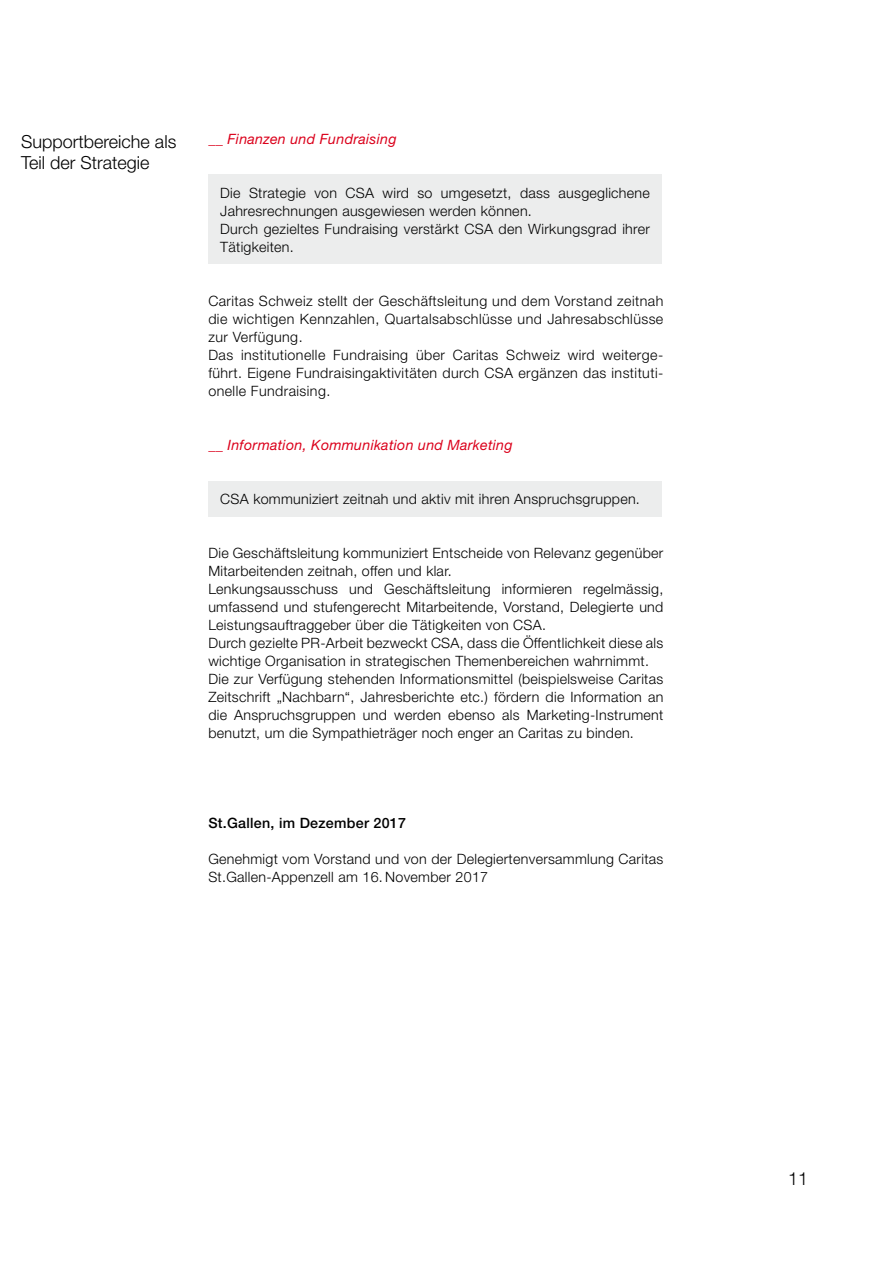
<style>
.page{position:relative;width:893px;height:1263px;background:#fff}
.page>*{position:absolute;margin:0;border:0;box-sizing:border-box;transform-origin:0 0}
.t1{font:300 18px/21.6px "Helvetica Neue";color:#000}
.t2{font:300 14.25px/18px "Helvetica Neue";letter-spacing:.02em;color:#000}
.t3{font:italic 14.25px "Helvetica Neue";letter-spacing:.02em;color:#db001b}
.t4{font:500 14.25px "Helvetica Neue";letter-spacing:.02em;color:#000}
</style>
<div class="page">
<div style="left:208px;top:175px;width:454px;height:89px;background:#eceded"></div>
<div style="left:208px;top:481px;width:454px;height:35px;background:#eceded"></div>
<p class="t1" style="left:21px;top:130px;width:157px">Supportbereiche als<br>Teil der Strategie</p>
<p class="t3" style="left:208px;top:130px;width:190px">__ Finanzen und Fundraising</p>
<p class="t2" style="left:220px;top:184px;width:431px">Die Strategie von CSA wird so umgesetzt, dass ausgeglichene Jahresrechnungen ausgewiesen werden können.<br>Durch gezieltes Fundraising verstärkt CSA den Wirkungsgrad ihrer Tätigkeiten.</p>
<p class="t2" style="left:208px;top:292px;width:456px">Caritas Schweiz stellt der Geschäftsleitung und dem Vorstand zeitnah die wichtigen Kennzahlen, Quartalsabschlüsse und Jahresabschlüsse zur Verfügung.<br>Das institutionelle Fundraising über Caritas Schweiz wird weiterge&shy;führt. Eigene Fundraisingaktivitäten durch CSA ergänzen das instituti&shy;onelle Fundraising.</p>
<p class="t3" style="left:208px;top:436px;width:306px">__ Information, Kommunikation und Marketing</p>
<p class="t2" style="left:220px;top:490px;width:421px">CSA kommuniziert zeitnah und aktiv mit ihren Anspruchsgruppen.</p>
<p class="t2" style="left:208px;top:544px;width:456px">Die Geschäftsleitung kommuniziert Entscheide von Relevanz gegenüber Mitarbeitenden zeitnah, offen und klar.<br>Lenkungsausschuss und Geschäftsleitung informieren regelmässig, umfassend und stufengerecht Mitarbeitende, Vorstand, Delegierte und Leistungsauftraggeber über die Tätigkeiten von CSA.<br>Durch gezielte PR-Arbeit bezweckt CSA, dass die Öffentlichkeit diese als wichtige Organisation in strategischen Themenbereichen wahrnimmt.<br>Die zur Verfügung stehenden Informationsmittel (beispielsweise Caritas Zeitschrift „Nachbarn“, Jahresberichte etc.) fördern die Information an die Anspruchsgruppen und werden ebenso als Marketing-Instrument benutzt, um die Sympathieträger noch enger an Caritas zu binden.</p>
<p class="t4" style="left:208px;top:814px;width:199px">St.Gallen, im Dezember 2017</p>
<p class="t2" style="left:208px;top:850px;width:456px">Genehmigt vom Vorstand und von der Delegiertenversammlung Caritas<br>St.Gallen-Appenzell am 16. November 2017</p>
<p class="t1" style="left:788px;top:1167px;width:22px">11</p>
</div>
